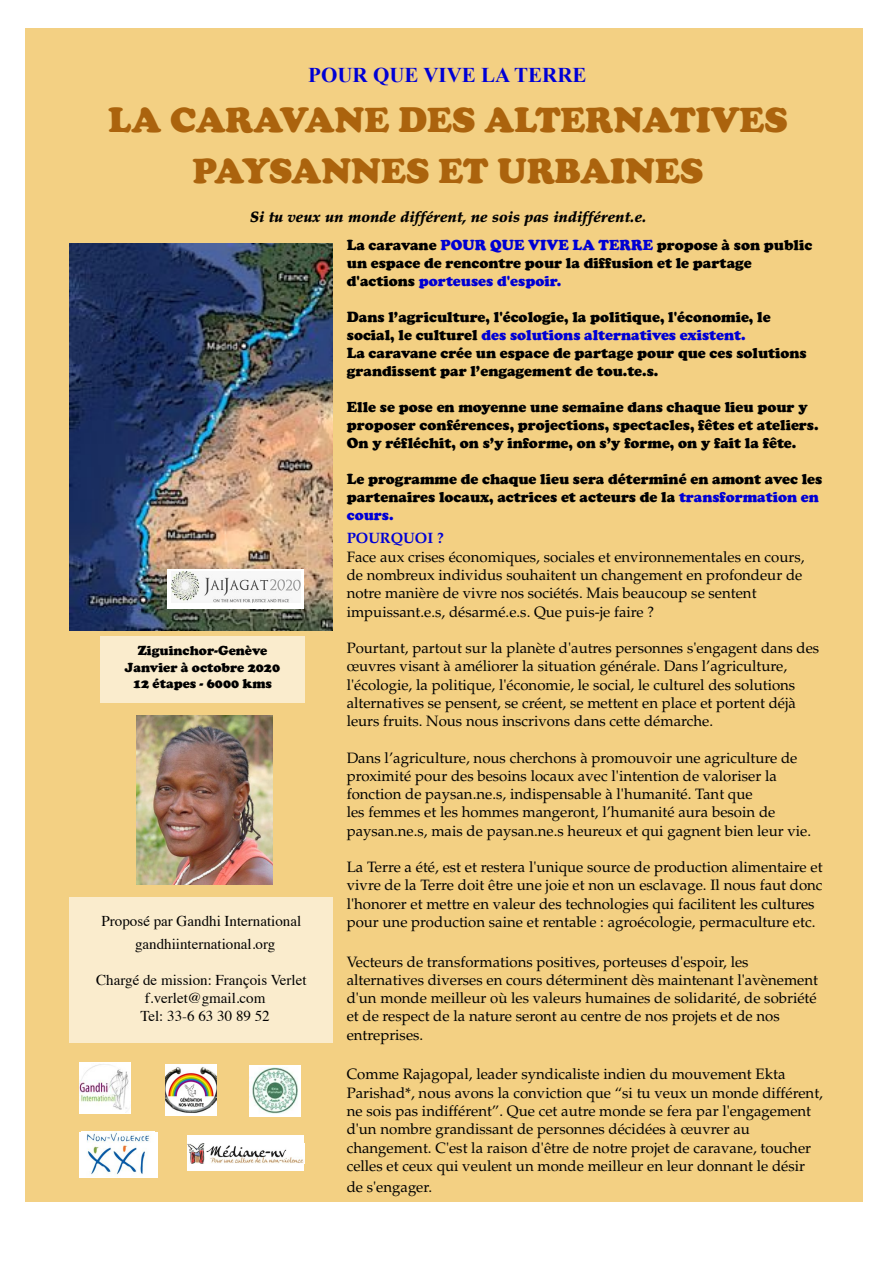
<style>
.page{position:relative;width:893px;height:1263px;background:#fff}
.page>*{position:absolute;margin:0;border:0;box-sizing:border-box;transform-origin:0 0}
.t1{font:36px/50.6px "Cooper Black MS";color:#ab630d;text-align:center}
.t2{font:700 21px "Times New Roman";color:#0000d4}
.t3{font:15px/18.3px "Palatino";color:#000}
.t4{font:15px/18px "Cooper Black MS";color:#000}
.t5{font:15px/18px "Times";color:#000;text-align:center}
.t6{font:italic 900 15px "Palatino";color:#000}
.t7{font:700 15px "Palatino";color:#0000d4}
.t8{font:13.5px/16.2px "Cooper Black MS";color:#000;text-align:center}
.s1{color:#0000d4}
</style>
<div class="page">
<div style="left:26px;top:28px;width:837px;height:1173px;background:#f3d083"></div>
<img style="left:69px;top:244px;width:264px;height:386px">
<img style="left:136px;top:715px;width:136px;height:169px">
<div style="left:100px;top:636px;width:205px;height:66px;background:#faeccd"></div>
<div style="left:70px;top:897px;width:263px;height:145px;background:#faeccd"></div>
<div style="left:79px;top:1063px;width:51px;height:51px;background:#fff"></div>
<img style="left:79px;top:1064px;width:50px;height:46px">
<div style="left:165px;top:1064px;width:51px;height:51px;background:#fff"></div>
<img style="left:165px;top:1067px;width:51px;height:46px">
<div style="left:79px;top:1132px;width:78px;height:45px;background:#fff"></div>
<img style="left:86px;top:1132px;width:64px;height:43px">
<div style="left:187px;top:1136px;width:117px;height:35px;background:#fff"></div>
<img style="left:187px;top:1143px;width:117px;height:20px">
<div style="left:249px;top:1065px;width:51px;height:51px;background:#fff"></div>
<img style="left:249px;top:1067px;width:49px;height:47px">
<div style="left:167px;top:570px;width:136px;height:39px;background:#fff"></div>
<img style="left:171px;top:572px;width:130px;height:30px">
<h2 class="t2" style="left:308px;top:63px;width:280px">POUR QUE VIVE LA TERRE</h2>
<h1 class="t1" style="left:108px;top:95px;width:681px">LA CARAVANE DES ALTERNATIVES<br>PAYSANNES ET URBAINES</h1>
<p class="t6" style="left:250px;top:208px;width:398px">Si tu veux un monde différent, ne sois pas indifférent.e.</p>
<p class="t8" style="left:125px;top:643px;width:157px">Ziguinchor-Genève<br>Janvier à octobre 2020<br>12 étapes - 6000 kms</p>
<p class="t5" style="left:102px;top:911px;width:201px;line-height:22.5px">Proposé par Gandhi International gandhiinternational.org</p>
<p class="t5" style="left:96px;top:972px;width:212px">Chargé de mission: François Verlet f.verlet@gmail.com<br>Tel: 33-6 63 30 89 52</p>
<p class="t4" style="left:347px;top:236px;width:467px">La caravane <span class="s1">POUR QUE VIVE LA TERRE</span> propose à son public un espace de rencontre pour la diffusion et le partage d'actions <span class="s1">porteuses d'espoir.</span></p>
<p class="t4" style="left:347px;top:308px;width:461px">Dans l’agriculture, l'écologie, la politique, l'économie, le social, le culturel <span class="s1">des solutions alternatives existent.<br></span>La caravane crée un espace de partage pour que ces solutions grandissent par l’engagement de tou.te.s.</p>
<p class="t4" style="left:347px;top:398px;width:473px">Elle se pose en moyenne une semaine dans chaque lieu pour y proposer conférences, projections, spectacles, fêtes et ateliers.<br>On y réfléchit, on s’y informe, on s’y forme, on y fait la fête.</p>
<p class="t4" style="left:347px;top:470px;width:477px">Le programme de chaque lieu sera déterminé en amont avec les partenaires locaux, actrices et acteurs de la <span class="s1">transformation en cours.</span></p>
<p class="t7" style="left:346px;top:530px;width:98px">POURQUOI ?</p>
<p class="t3" style="left:346px;top:548px;width:459px">Face aux crises économiques, sociales et environnementales en cours, de nombreux individus souhaitent un changement en profondeur de notre manière de vivre nos sociétés. Mais beaucoup se sentent impuissant.e.s, désarmé.e.s. Que puis-je faire ?</p>
<p class="t3" style="left:346px;top:639px;width:474px">Pourtant, partout sur la planète d'autres personnes s'engagent dans des œuvres visant à améliorer la situation générale. Dans l’agriculture, l'écologie, la politique, l'économie, le social, le culturel des solutions alternatives se pensent, se créent, se mettent en place et portent déjà leurs fruits. Nous nous inscrivons dans cette démarche.</p>
<p class="t3" style="left:346px;top:749px;width:466px">Dans l’agriculture, nous cherchons à promouvoir une agriculture de proximité pour des besoins locaux avec l'intention de valoriser la fonction de paysan.ne.s, indispensable à l'humanité. Tant que<br>les femmes et les hommes mangeront, l’humanité aura besoin de paysan.ne.s, mais de paysan.ne.s heureux et qui gagnent bien leur vie.</p>
<p class="t3" style="left:346px;top:858px;width:477px">La Terre a été, est et restera l'unique source de production alimentaire et vivre de la Terre doit être une joie et non un esclavage. Il nous faut donc l'honorer et mettre en valeur des technologies qui facilitent les cultures pour une production saine et rentable : agroécologie, permaculture etc.</p>
<p class="t3" style="left:346px;top:953px;width:473px">Vecteurs de transformations positives, porteuses d'espoir, les alternatives diverses en cours déterminent dès maintenant l'avènement d'un monde meilleur où les valeurs humaines de solidarité, de sobriété et de respect de la nature seront au centre de nos projets et de nos entreprises.</p>
<p class="t3" style="left:346px;top:1066px;width:478px">Comme Rajagopal, leader syndicaliste indien du mouvement Ekta Parishad*, nous avons la conviction que “si tu veux un monde différent, ne sois pas indifférent”. Que cet autre monde se fera par l'engagement d'un nombre grandissant de personnes décidées à œuvrer au changement. C'est la raison d'être de notre projet de caravane, toucher celles et ceux qui veulent un monde meilleur en leur donnant le désir</p>
<p class="t3" style="left:346px;top:1178px;width:87px">de s'engager.</p>
</div>
